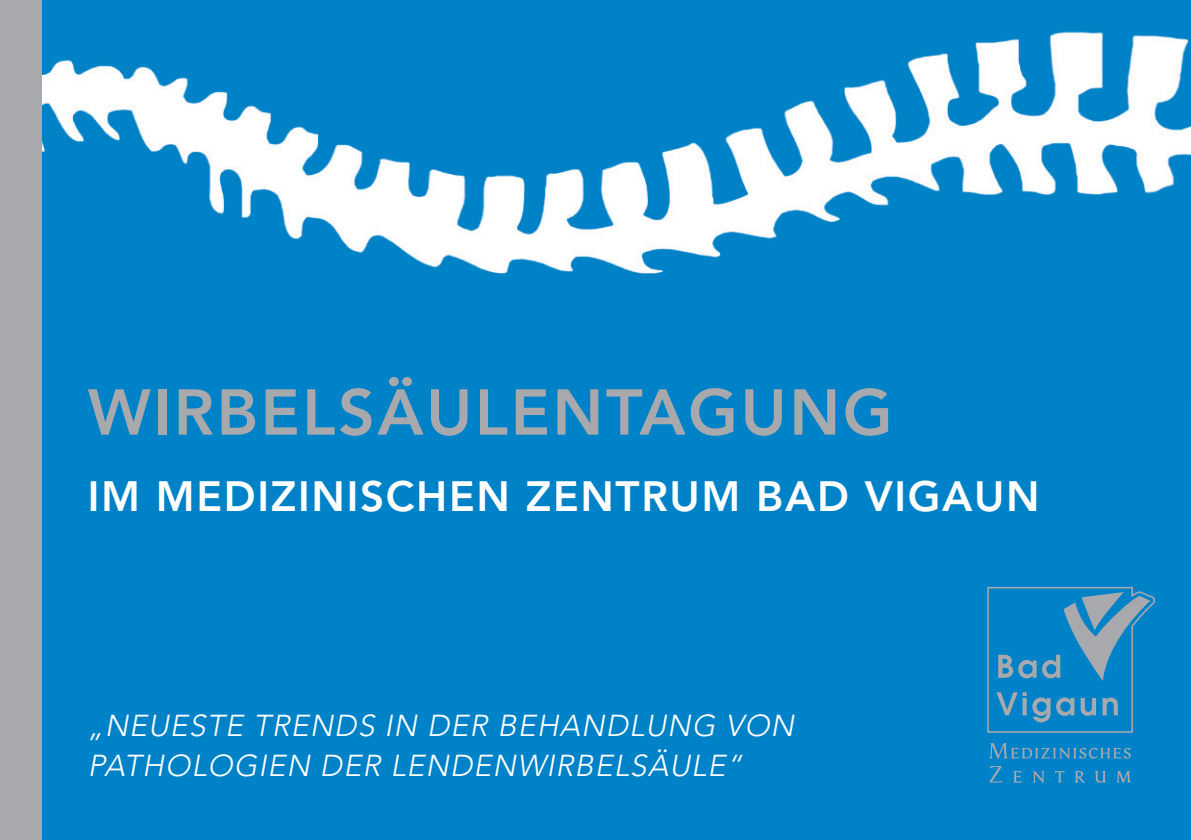
<style>
.page{position:relative;width:1191px;height:840px;background:#fff}
.page>*{position:absolute;margin:0;border:0;box-sizing:border-box;transform-origin:0 0}
.t1{font:800 64px "Avenir";letter-spacing:.04em;color:#a8a9ad}
.t2{font:800 42px "Avenir";letter-spacing:.04em;color:#fff}
.t3{font:italic 300 30px/40px "Avenir";letter-spacing:.15em;color:#fff}
</style>
<div class="page">
<div style="left:0;top:0;width:1191px;height:839px;background:#0082c8"></div>
<img style="left:41px;top:0;width:1150px;height:399px">
<div style="left:0;top:0;width:41px;height:839px;background:#a8a9ad"></div>
<svg style="left:987px;top:586px;width:168px;height:196px"></svg>
<h1 class="t1" style="left:88px;top:374px;width:806px">WIRBELSÄULENTAGUNG</h1>
<h2 class="t2" style="left:88px;top:471px;width:953px">IM M EDIZINISCHEN ZENTRUM BAD VIGAUN</h2>
<p class="t3" style="left:88px;top:705px;width:701px">„NEUESTE TREN DS IN DER BEHAN DLUNG VON<br>PATHOLOGIEN DER LEN DENWIRBELSÄULE“</p>
</div>
